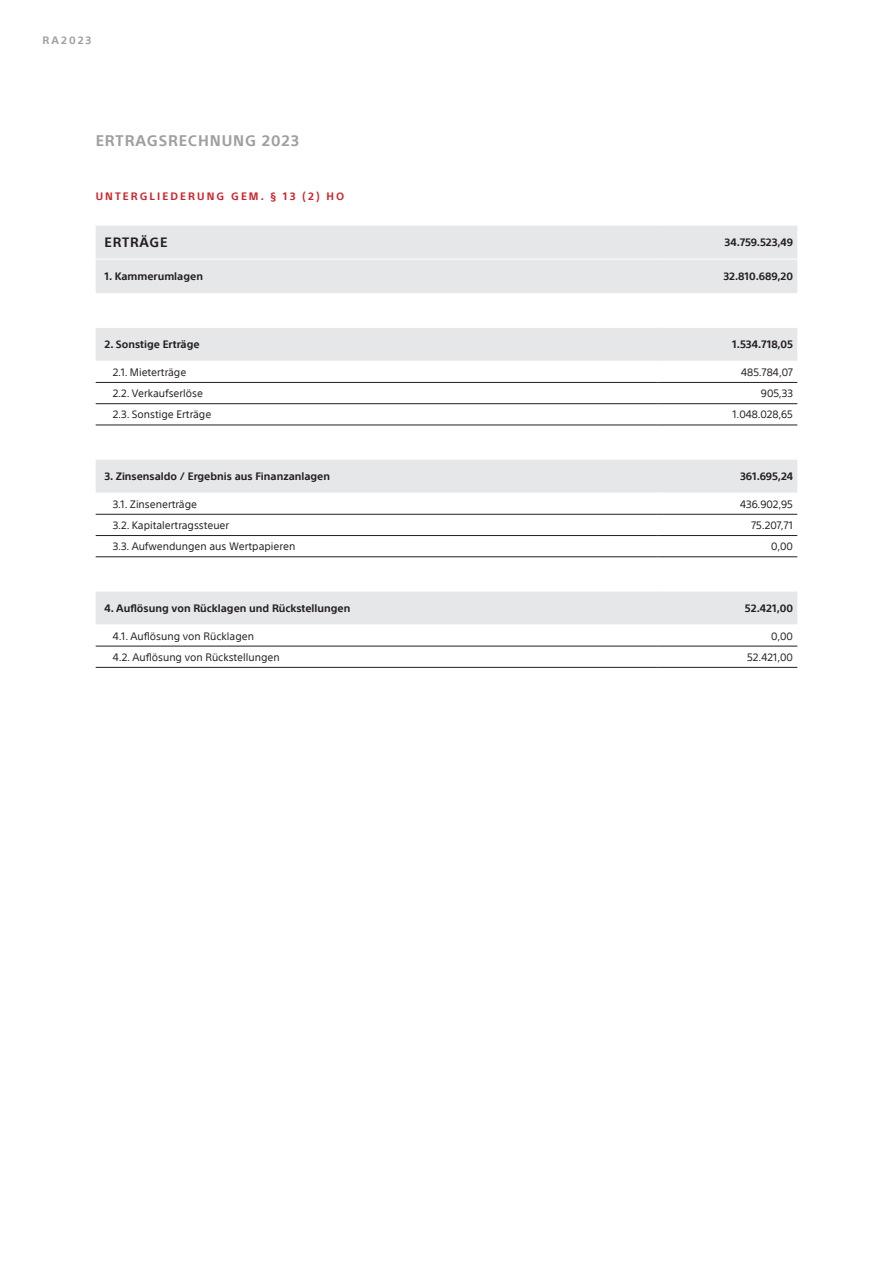
<style>
.page{position:relative;width:893px;height:1263px;background:#fff}
.page>*{position:absolute;margin:0;border:0;box-sizing:border-box;transform-origin:0 0}
.t1{font:700 15px "SST";letter-spacing:.06em;color:#9d9fa2}
.t2{font:700 13.2px "SST";letter-spacing:.06em;color:#231f20}
.t3{font:10.5px "SST";color:#231f20}
.t4{font:700 10.5px "SST";color:#231f20}
.t5{font:700 10.5px "SST";letter-spacing:.2em;color:#cc242b}
.t6{font:700 10.5px "SST";letter-spacing:.2em;color:#9d9fa2}
</style>
<div class="page">
<svg style="left:96px;top:226px;width:701px;height:398px"></svg>
<hr style="left:96px;top:382px;width:562px;height:1px;background:#231f20">
<hr style="left:658px;top:382px;width:139px;height:1px;background:#231f20">
<hr style="left:96px;top:403px;width:562px;height:1px;background:#231f20">
<hr style="left:658px;top:403px;width:139px;height:1px;background:#231f20">
<hr style="left:96px;top:425px;width:562px;height:1px;background:#231f20">
<hr style="left:658px;top:425px;width:139px;height:1px;background:#231f20">
<hr style="left:96px;top:514px;width:562px;height:1px;background:#231f20">
<hr style="left:658px;top:514px;width:139px;height:1px;background:#231f20">
<hr style="left:96px;top:535px;width:562px;height:1px;background:#231f20">
<hr style="left:658px;top:535px;width:139px;height:1px;background:#231f20">
<hr style="left:96px;top:556px;width:562px;height:1px;background:#231f20">
<hr style="left:658px;top:556px;width:139px;height:1px;background:#231f20">
<hr style="left:96px;top:646px;width:562px;height:1px;background:#231f20">
<hr style="left:658px;top:646px;width:139px;height:1px;background:#231f20">
<hr style="left:96px;top:667px;width:562px;height:1px;background:#231f20">
<hr style="left:658px;top:667px;width:139px;height:1px;background:#231f20">
<hr style="left:96px;top:326px;width:562px;height:2px;background:#fff">
<hr style="left:658px;top:326px;width:139px;height:2px;background:#fff">
<hr style="left:96px;top:458px;width:562px;height:2px;background:#fff">
<hr style="left:658px;top:458px;width:139px;height:2px;background:#fff">
<hr style="left:96px;top:590px;width:562px;height:1px;background:#fff">
<hr style="left:658px;top:590px;width:139px;height:1px;background:#fff">
<hr style="left:96px;top:361px;width:562px;height:1px;background:#fff">
<hr style="left:658px;top:361px;width:139px;height:1px;background:#fff">
<hr style="left:96px;top:493px;width:562px;height:1px;background:#fff">
<hr style="left:658px;top:493px;width:139px;height:1px;background:#fff">
<hr style="left:96px;top:259px;width:562px;height:1px;background:#fff">
<hr style="left:658px;top:259px;width:139px;height:1px;background:#fff">
<p class="t6" style="left:43px;top:34px;width:50px">RA2023</p>
<h1 class="t1" style="left:96px;top:131px;width:205px">ERTRAGSRECHNUNG 2023</h1>
<p class="t5" style="left:96px;top:190px;width:250px">UNTERGLIEDERUNG GEM. § 13 (2) HO</p>
<p class="t2" style="left:105px;top:235px;width:64px">ERTRÄGE</p>
<p class="t4" style="left:725px;top:236px;width:70px">34.759.523,49</p>
<p class="t4" style="left:105px;top:270px;width:100px">1. Kammerumlagen</p>
<p class="t4" style="left:723px;top:270px;width:71px">32.810.689,20</p>
<p class="t4" style="left:105px;top:338px;width:96px">2. Sonstige Erträge</p>
<p class="t4" style="left:732px;top:338px;width:62px">1.534.718,05</p>
<p class="t3" style="left:113px;top:366px;width:75px">2.1. Mieterträge</p>
<p class="t3" style="left:741px;top:366px;width:53px">485.784,07</p>
<p class="t3" style="left:113px;top:387px;width:92px">2.2. Verkaufserlöse</p>
<p class="t3" style="left:761px;top:387px;width:34px">905,33</p>
<p class="t3" style="left:113px;top:408px;width:100px">2.3. Sonstige Erträge</p>
<p class="t3" style="left:732px;top:408px;width:62px">1.048.028,65</p>
<p class="t4" style="left:105px;top:470px;width:227px">3. Zinsensaldo / Ergebnis aus Finanzanlagen</p>
<p class="t4" style="left:740px;top:470px;width:55px">361.695,24</p>
<p class="t3" style="left:113px;top:498px;width:86px">3.1. Zinsenerträge</p>
<p class="t3" style="left:740px;top:498px;width:55px">436.902,95</p>
<p class="t3" style="left:113px;top:519px;width:118px">3.2. Kapitalertragssteuer</p>
<p class="t3" style="left:751px;top:519px;width:43px">75.207,71</p>
<p class="t3" style="left:113px;top:540px;width:184px">3.3. Aufwendungen aus Wertpapieren</p>
<p class="t3" style="left:771px;top:540px;width:23px">0,00</p>
<p class="t4" style="left:105px;top:602px;width:247px">4. Auflösung von Rücklagen und Rückstellungen</p>
<p class="t4" style="left:745px;top:602px;width:50px">52.421,00</p>
<p class="t3" style="left:113px;top:629px;width:143px">4.1. Auflösung von Rücklagen</p>
<p class="t3" style="left:771px;top:629px;width:23px">0,00</p>
<p class="t3" style="left:113px;top:651px;width:169px">4.2. Auflösung von Rückstellungen</p>
<p class="t3" style="left:747px;top:651px;width:47px">52.421,00</p>
</div>
